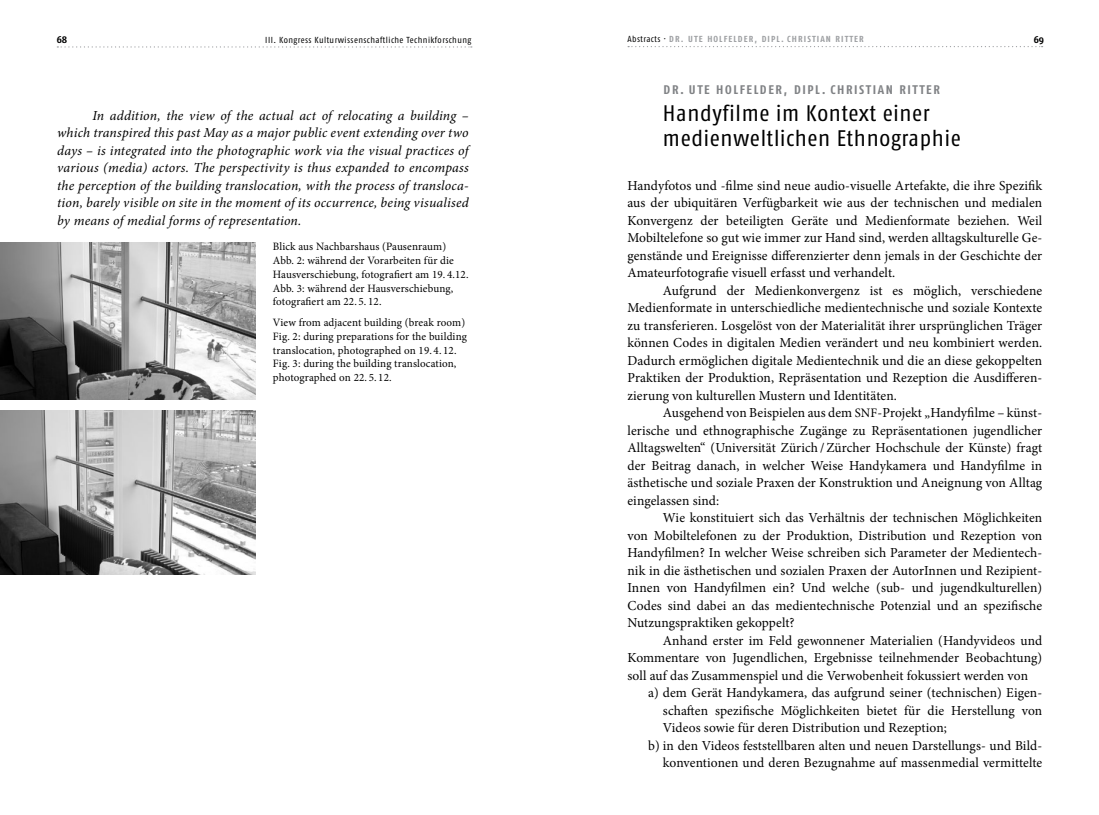
<style>
.page{position:relative;width:1099px;height:815px;background:#fff}
.page>*{position:absolute;margin:0;border:0;box-sizing:border-box;transform-origin:0 0}
.t1{font:22.5px/25px "Fago Co";letter-spacing:.03em;color:#000;scale:1.06 1}
.t2{font:13.75px/17.5px "Minion Pro";letter-spacing:.01em;color:#000;text-align:justify}
.t3{font:italic 13.75px/17.5px "Minion Pro";letter-spacing:.01em;color:#000;text-align:justify}
.t4{font:700 12.5px "Fago Co";letter-spacing:.12em;color:#808285;scale:1.06 1}
.t5{font:11.25px/13.8px "Minion Pro";letter-spacing:.01em;color:#000}
.t6{font:700 10px "Fago Co";color:#000;scale:1.06 1}
.t7{font:8.75px "Fago Co";letter-spacing:.045em;color:#000;scale:1.06 1}
.t8{font:700 8.75px "Fago Co";letter-spacing:.12em;color:#9d9fa2;scale:1.06 1}
.s1{font-weight:400;color:#000}
.s2{font-size:13px}
</style>
<div class="page">
<svg style="left:628px;top:46px;width:414px;height:1px"></svg>
<svg style="left:57px;top:46px;width:415px;height:2px"></svg>
<img style="left:0;top:242px;width:255px;height:158px">
<img style="left:0;top:410px;width:255px;height:165px">
<p class="t6" style="left:57px;top:34px;width:11px">68</p>
<p class="t7" style="left:265px;top:35px;width:196px">III. Kongress Kulturwissenschaftliche Technikforschung</p>
<p class="t8" style="left:627px;top:34px;width:202px"><span class="s1">Abstracts ·</span> DR. UT E HOLFELDER, DIP L. CH RISTIAN RITT</p>
<p class="t8" style="left:854px;top:34px;width:11px">ER</p>
<p class="t6" style="left:1033px;top:34px;width:11px">69</p>
<p class="t3" style="left:57px;top:106px;width:413px;text-indent:35px">In addition, the view of the actual act of relocating a building – which transpired this past May as a major public event extending over two days – is integrated into the photographic work via the visual practices of various (media) actors. The perspectivity is thus expanded to encompass the perception of the building translocation, with the process of transloca&shy;tion, barely visible on site in the moment of its occurrence, being visualised by means of medial forms of representation.</p>
<p class="t5" style="left:273px;top:240px;width:197px">Blick aus Nachbarshaus (Pausenraum)<br>Abb. 2: während der Vorarbeiten für die Hausverschiebung, fotografiert am 19. 4.12.<br>Abb. 3: während der Hausverschiebung, fotografiert am 22. 5. 12.</p>
<p class="t5" style="left:273px;top:316px;width:195px">View from adjacent building (break room)<br>Fig. 2: during preparations for the building translocation, photographed on 19. 4. 12.<br>Fig. 3: during the building translocation, photographed on 22. 5. 12.</p>
<p class="t4" style="left:663px;top:83px;width:230px">DR. UT E HOLFELDER, DIP L. CH RISTIAN RITT</p>
<p class="t4" style="left:926px;top:83px;width:14px">ER</p>
<h1 class="t1" style="left:663px;top:101px;width:282px">Handyfilme im Kontext einer medienweltlichen Ethnographie</h1>
<p class="t2" style="left:627px;top:177px;width:416px">Handyfotos und -filme sind neue audio-visuelle Artefakte, die ihre Spezifik aus der ubiquitären Verfügbarkeit wie aus der technischen und medialen Konvergenz der beteiligten Geräte und Medienformate beziehen. Weil Mobiltelefone so gut wie immer zur Hand sind, werden alltagskulturelle Ge&shy;genstände und Ereignisse differenzierter denn jemals in der Geschichte der Amateurfotografie visuell erfasst und verhandelt.</p>
<p class="t2" style="left:627px;top:282px;width:416px;text-indent:35px">Aufgrund der Medienkonvergenz ist es möglich, verschiedene Medienformate in unterschiedliche medientechnische und soziale Kontexte zu transferieren. Losgelöst von der Materialität ihrer ursprünglichen Träger können Codes in digitalen Medien verändert und neu kombiniert werden.<br>Dadurch ermöglichen digitale Medientechnik und die an diese gekoppelten Praktiken der Produktion, Repräsentation und Rezeption die Ausdifferen&shy;zierung von kulturellen Mustern und Identitäten.</p>
<p class="t2" style="left:627px;top:404px;width:416px;text-indent:35px">Ausgehend von Beispielen aus dem <span class="s2">SNF</span>-Projekt „Handyfilme – künst&shy;lerische und ethnographische Zugänge zu Repräsentationen jugendlicher Alltagswelten“ (Universität Zürich /Zürcher Hochschule der Künste) fragt der Beitrag danach, in welcher Weise Handykamera und Handyfilme in ästhetische und soziale Praxen der Konstruktion und Aneignung von Alltag eingelassen sind:</p>
<p class="t2" style="left:627px;top:509px;width:416px;text-indent:35px">Wie konstituiert sich das Verhältnis der technischen Möglichkeiten von Mobiltelefonen zu der Produktion, Distribution und Rezeption von Handyfilmen? In welcher Weise schreiben sich Parameter der Medientech&shy;nik in die ästhetischen und sozialen Praxen der AutorInnen und Rezipient-Innen von Handyfilmen ein? Und welche (sub- und jugendkulturellen)<br>Codes sind dabei an das medientechnische Potenzial und an spezifische Nutzungspraktiken gekoppelt?</p>
<p class="t2" style="left:627px;top:632px;width:416px;text-indent:35px">Anhand erster im Feld gewonnener Materialien (Handyvideos und Kommentare von Jugendlichen, Ergebnisse teilnehmender Beobachtung) soll auf das Zusammenspiel und die Verwobenheit fokussiert werden von</p>
<p class="t2" style="left:648px;top:684px;width:395px">a) dem Gerät Handykamera, das aufgrund seiner (technischen) Eigen-</p>
<p class="t2" style="left:663px;top:702px;width:381px">schaften spezifische Möglichkeiten bietet für die Herstellung von</p>
<p class="t2" style="left:663px;top:719px;width:285px">Videos sowie für deren Distribution und Rezeption;</p>
<p class="t2" style="left:648px;top:737px;width:396px">b) in den Videos feststellbaren alten und neuen Darstellungs- und Bild-</p>
<p class="t2" style="left:663px;top:754px;width:381px">konventionen und deren Bezugnahme auf massenmedial vermittelte</p>
</div>
